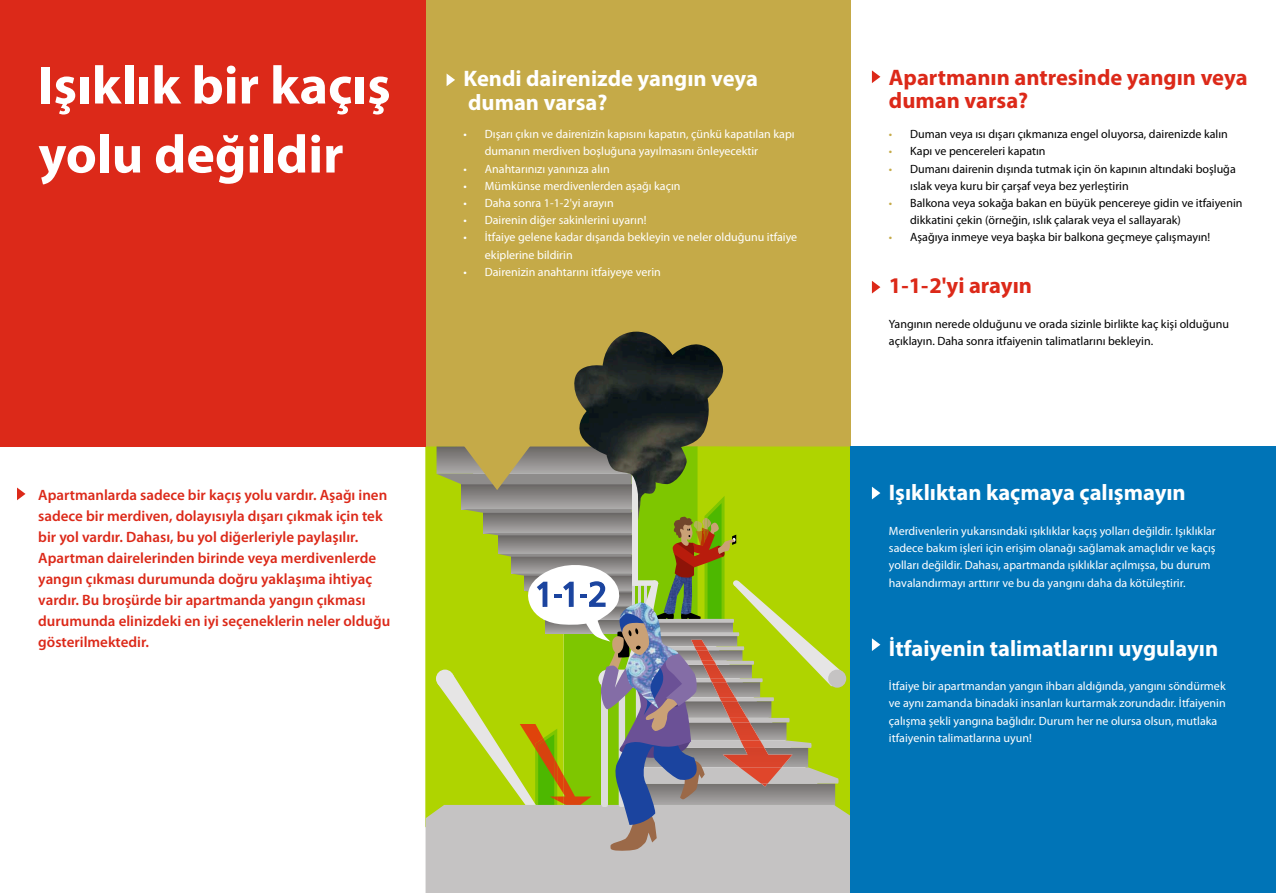
<style>
.page{position:relative;width:1276px;height:893px;background:#fff}
.page>*{position:absolute;margin:0;border:0;box-sizing:border-box;transform-origin:0 0}
.t1{font:700 54px/69px "Myriad Pro";color:#fff}
.t2{font:700 22.5px/23.2px "Myriad Pro";color:#fff}
.t3{font:700 22.5px/23.2px "Myriad Pro";color:#dc2919}
.t4{font:600 15px/21px "Myriad Pro";color:#dc2919}
.t5{font:12px/17.2px "Myriad Pro";color:#fff}
.t6{font:12px/17.2px "Myriad Pro";color:#000}
.s1{color:#c5aa48}
</style>
<div class="page">
<div style="left:425px;top:0;width:425px;height:446px;background:#c5aa48"></div>
<svg style="left:446px;top:73px;width:9px;height:13px"></svg>
<svg style="left:17px;top:487px;width:9px;height:13px"></svg>
<div style="left:724px;top:446px;width:126px;height:50px;background:#afd400"></div>
<div style="left:462px;top:484px;width:169px;height:25px;background:#807d7c"></div>
<svg style="left:425px;top:496px;width:425px;height:397px;background:#a9b75f"></svg>
<img style="left:572px;top:332px;width:152px;height:189px">
<div style="left:0;top:0;width:425px;height:446px;background:#dc2919"></div>
<svg style="left:436px;top:445px;width:195px;height:45px;background:#8f8a6f"></svg>
<div style="left:850px;top:446px;width:426px;height:447px;background:#0074b7"></div>
<svg style="left:872px;top:70px;width:8px;height:13px"></svg>
<svg style="left:872px;top:281px;width:8px;height:12px"></svg>
<svg style="left:872px;top:487px;width:8px;height:12px"></svg>
<svg style="left:872px;top:638px;width:8px;height:13px"></svg>
<h1 class="t1" style="left:38px;top:49px;width:354px">Işıklık bir kaçış yolu değildir</h1>
<h2 class="t2" style="left:463px;top:66px;width:296px">Kendi dairenizde yangın veya duman varsa?</h2>
<p class="t5" style="left:485px;top:126px;width:311px;text-indent:-21px">• Dışarı çıkın ve dairenizin kapısını kapatın, çünkü kapatılan kapı dumanın merdiven boşluğuna yayılmasını önleyecektir</p>
<p class="t5" style="left:463px;top:160px;width:148px">• Anahtarınızı yanınıza alın</p>
<p class="t5" style="left:463px;top:177px;width:218px">• Mümkünse merdivenlerden aşağı kaçın</p>
<p class="t5" style="left:463px;top:195px;width:152px">• Daha sonra 1-1-2'yi arayın</p>
<p class="t5" style="left:463px;top:212px;width:184px">• Dairenin diğer sakinlerini uyarın!</p>
<p class="t5" style="left:485px;top:229px;width:314px;text-indent:-21px">• İtfaiye gelene kadar dışarıda bekleyin ve neler olduğunu itfaiye ekiplerine bildirin</p>
<p class="t5" style="left:463px;top:264px;width:199px">• Dairenizin anahtarını itfaiyeye verin</p>
<p class="t4" style="left:38px;top:484px;width:353px">Apartmanlarda sadece bir kaçış yolu vardır. Aşağı inen sadece bir merdiven, dolayısıyla dışarı çıkmak için tek bir yol vardır. Dahası, bu yol diğerleriyle paylaşılır.<br>Apartman dairelerinden birinde veya merdivenlerde yangın çıkması durumunda doğru yaklaşıma ihtiyaç vardır. Bu broşürde bir apartmanda yangın çıkması durumunda elinizdeki en iyi seçeneklerin neler olduğu gösterilmektedir.</p>
<h2 class="t3" style="left:889px;top:65px;width:360px">Apartmanın antresinde yangın veya duman varsa?</h2>
<p class="t6" style="left:889px;top:126px;width:340px"><span class="s1">•</span> Duman veya ısı dışarı çıkmanıza engel oluyorsa, dairenizde kalın</p>
<p class="t6" style="left:889px;top:143px;width:158px"><span class="s1">•</span> Kapı ve pencereleri kapatın</p>
<p class="t6" style="left:910px;top:160px;width:327px;text-indent:-21px"><span class="s1">•</span> Dumanı dairenin dışında tutmak için ön kapının altındaki boşluğa ıslak veya kuru bir çarşaf veya bez yerleştirin</p>
<p class="t6" style="left:910px;top:195px;width:334px;text-indent:-21px"><span class="s1">•</span> Balkona veya sokağa bakan en büyük pencereye gidin ve itfaiyenin dikkatini çekin (örneğin, ıslık çalarak veya el sallayarak)</p>
<p class="t6" style="left:889px;top:229px;width:323px"><span class="s1">•</span> Aşağıya inmeye veya başka bir balkona geçmeye çalışmayın!</p>
<h2 class="t3" style="left:889px;top:273px;width:145px">1-1-2'yi arayın</h2>
<p class="t6" style="left:889px;top:315px;width:342px">Yangının nerede olduğunu ve orada sizinle birlikte kaç kişi olduğunu açıklayın. Daha sonra itfaiyenin talimatlarını bekleyin.</p>
<h2 class="t2" style="left:889px;top:480px;width:298px">Işıklıktan kaçmaya çalışmayın</h2>
<p class="t5" style="left:889px;top:522px;width:328px">Merdivenlerin yukarısındaki ışıklıklar kaçış yolları değildir. Işıklıklar sadece bakım işleri için erişim olanağı sağlamak amaçlıdır ve kaçış yolları değildir. Dahası, apartmanda ışıklıklar açılmışsa, bu durum havalandırmayı arttırır ve bu da yangını daha da kötüleştirir.</p>
<h2 class="t2" style="left:889px;top:636px;width:331px">İtfaiyenin talimatlarını uygulayın</h2>
<p class="t5" style="left:889px;top:678px;width:338px">İtfaiye bir apartmandan yangın ihbarı aldığında, yangını söndürmek ve aynı zamanda binadaki insanları kurtarmak zorundadır. İtfaiyenin çalışma şekli yangına bağlıdır. Durum her ne olursa olsun, mutlaka itfaiyenin talimatlarına uyun!</p>
</div>
